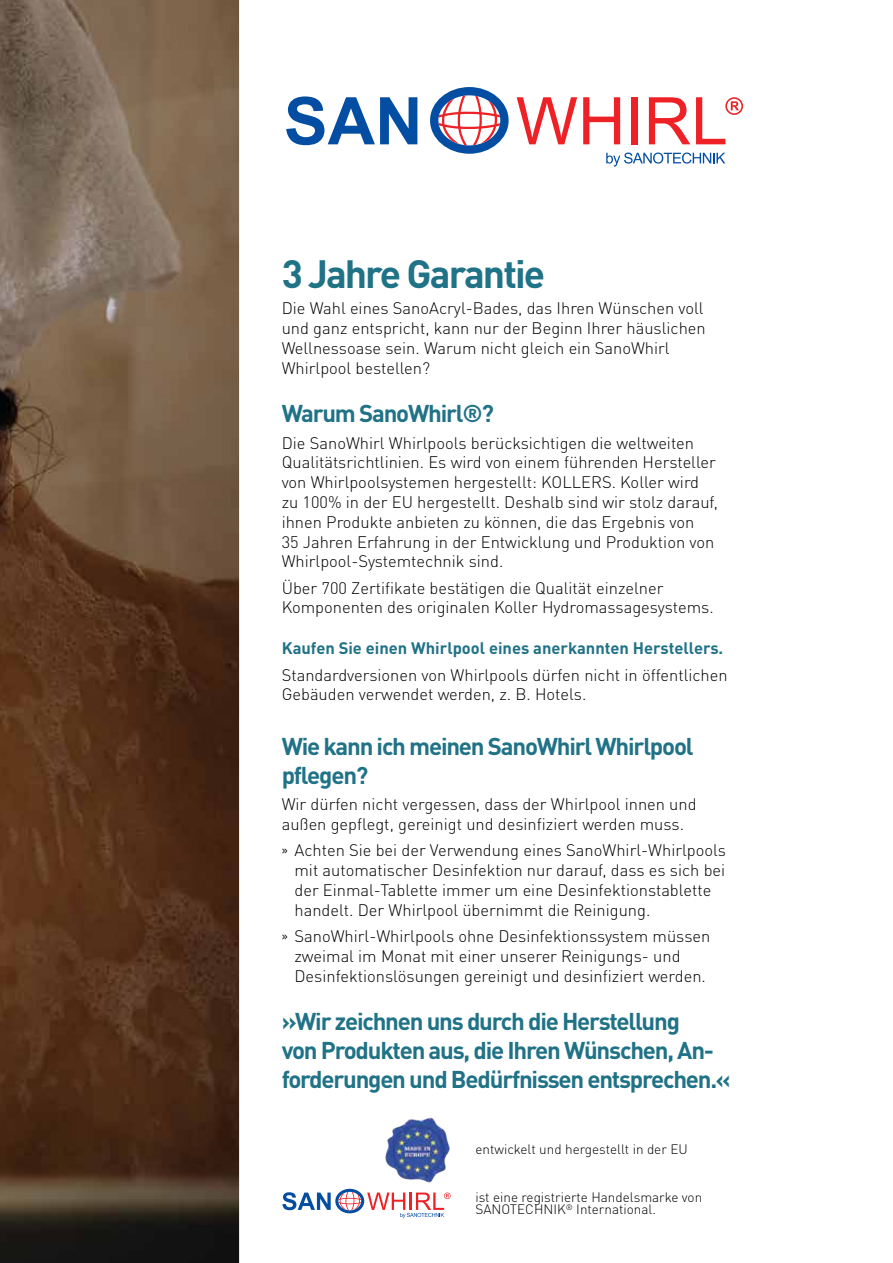
<style>
.page{position:relative;width:893px;height:1263px;background:#fff}
.page>*{position:absolute;margin:0;border:0;box-sizing:border-box;transform-origin:0 0}
.t1{font:700 39px "DIN Pro";letter-spacing:-.05em;color:#207286}
.t2{font:700 24px/28.8px "DIN Pro";letter-spacing:-.05em;color:#207286}
.t3{font:300 16.5px/19.8px "DIN Pro";color:#000}
.t4{font:700 16.5px "DIN Pro";color:#207286}
.t5{font:300 13.5px/12px "DIN Pro";color:#000}
.s1{font-family:"Myriad Pro";font-weight:400;font-size:12px}
</style>
<div class="page">
<img style="left:0;top:0;width:239px;height:1263px">
<img style="left:385px;top:1117px;width:65px;height:66px">
<svg style="left:286px;top:96px;width:131px;height:49px"></svg>
<svg style="left:517px;top:97px;width:60px;height:47px"></svg>
<svg style="left:583px;top:97px;width:37px;height:47px"></svg>
<div style="left:632px;top:97px;width:6px;height:47px;background:#ed2126"></div>
<svg style="left:649px;top:97px;width:41px;height:47px"></svg>
<svg style="left:430px;top:87px;width:79px;height:67px"></svg>
<svg style="left:696px;top:97px;width:47px;height:47px"></svg>
<svg style="left:606px;top:153px;width:119px;height:14px"></svg>
<svg style="left:282px;top:1189px;width:169px;height:29px"></svg>
<h1 class="t1" style="left:282px;top:242px;width:265px">3 Jahre Garantie</h1>
<p class="t3" style="left:282px;top:297px;width:426px">Die Wahl eines SanoAcryl-Bades, das Ihren Wünschen voll und ganz entspricht, kann nur der Beginn Ihrer häuslichen Wellnessoase sein. Warum nicht gleich ein SanoWhirl Whirlpool bestellen?</p>
<h2 class="t2" style="left:282px;top:396px;width:214px">Warum SanoWhirl®?</h2>
<p class="t3" style="left:282px;top:431px;width:438px">Die SanoWhirl Whirlpools berücksichtigen die weltweiten Qualitätsrichtlinien. Es wird von einem führenden Hersteller von Whirlpoolsystemen hergestellt: KOLLERS. Koller wird zu 100% in der EU hergestellt. Deshalb sind wir stolz darauf, ihnen Produkte anbieten zu können, die das Ergebnis von<br>35 Jahren Erfahrung in der Entwicklung und Produktion von Whirlpool-Systemtechnik sind.</p>
<p class="t3" style="left:282px;top:576px;width:433px">Über 700 Zertifikate bestätigen die Qualität einzelner<br>Komponenten des originalen Koller Hydromassagesystems.</p>
<p class="t4" style="left:282px;top:635px;width:443px">Kaufen Sie einen Whirlpool eines anerkannten Herstellers.</p>
<p class="t3" style="left:282px;top:663px;width:447px">Standardversionen von Whirlpools dürfen nicht in öffentlichen<br>Gebäuden verwendet werden, z. B. Hotels.</p>
<h2 class="t2" style="left:282px;top:729px;width:413px">Wie kann ich meinen SanoWhirl Whirlpool pflegen?</h2>
<p class="t3" style="left:282px;top:793px;width:416px">Wir dürfen nicht vergessen, dass der Whirlpool innen und außen gepflegt, gereinigt und desinfiziert werden muss.</p>
<p class="t3" style="left:294px;top:839px;width:433px;text-indent:-13px"><span class="s1">»</span> Achten Sie bei der Verwendung eines SanoWhirl-Whirlpools mit automatischer Desinfektion nur darauf, dass es sich bei der Einmal-Tablette immer um eine Desinfektionstablette handelt. Der Whirlpool übernimmt die Reinigung.</p>
<p class="t3" style="left:294px;top:925px;width:417px;text-indent:-13px"><span class="s1">»</span> SanoWhirl-Whirlpools ohne Desinfektionssystem müssen zweimal im Monat mit einer unserer Reinigungs- und<br>Desinfektionslösungen gereinigt und desinfiziert werden.</p>
<h2 class="t2" style="left:282px;top:1004px;width:450px">»Wir zeichnen uns durch die Herstellung<br>von Produkten aus, die Ihren Wünschen, An&shy;forderungen und Bedürfnissen entsprechen.«</h2>
<p class="t5" style="left:475px;top:1142px;width:214px">entwickelt und hergestellt in der EU</p>
<p class="t5" style="left:475px;top:1190px;width:228px">ist eine registrierte Handelsmarke von<br>SANOTECHNIK<sup>®</sup> International.</p>
</div>
